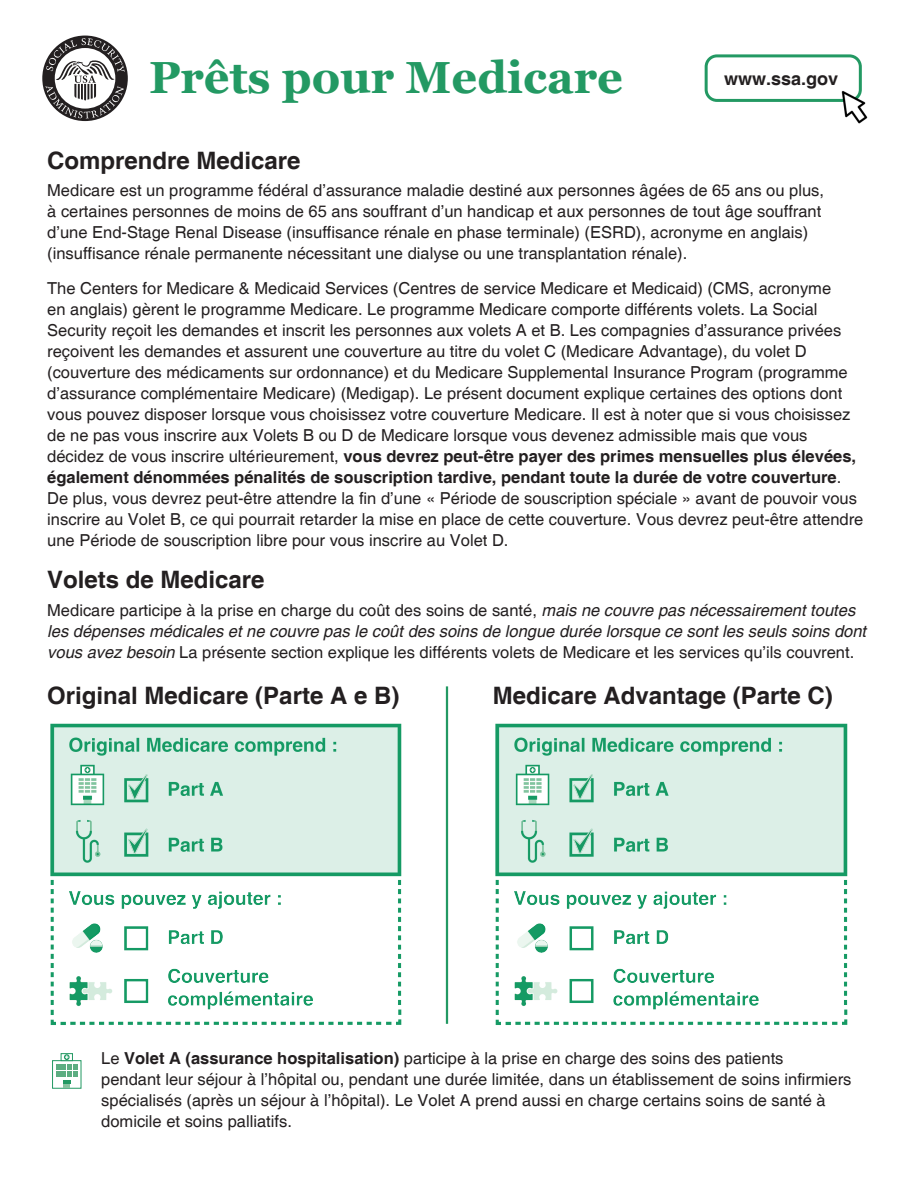
<style>
.page{position:relative;width:918px;height:1188px;background:#fff}
.page>*{position:absolute;margin:0;border:0;box-sizing:border-box;transform-origin:0 0}
.t1{font:700 45px "Georgia";color:#239963}
.t2{font:700 24px "Helvetica";color:#231f20}
.t3{font:700 18px "Helvetica";color:#231f20}
.t4{font:16.5px/21px "Helvetica";color:#231f20}
.t5{font:italic 16.5px/21px "Helvetica";color:#231f20}
.s1{font-weight:700}
.s2{font-style:normal}
</style>
<div class="page">
<div style="left:52px;top:1060px;width:29px;height:28px;background:#fff;border:1px solid #239963"></div>
<svg style="left:61px;top:1053px;width:12px;height:1px"></svg>
<svg style="left:56px;top:1054px;width:22px;height:34px"></svg>
<hr style="left:446px;top:686px;width:2px;height:338px;background:#239963">
<svg style="left:41px;top:34px;width:88px;height:88px"></svg>
<svg style="left:42px;top:36px;width:86px;height:85px"></svg>
<svg style="left:46px;top:38px;width:79px;height:80px"></svg>
<div style="left:705px;top:54px;width:157px;height:48px;border:3px solid #239963;border-radius:11px"></div>
<img style="left:841px;top:90px;width:27px;height:33px">
<img style="left:50px;top:723px;width:352px;height:302px">
<img style="left:495px;top:723px;width:353px;height:302px">
<h1 class="t1" style="left:149px;top:49px;width:475px">Prêts pour Medicare</h1>
<p class="t3" style="left:724px;top:67px;width:116px">www.ssa.gov</p>
<h1 class="t2" style="left:47px;top:146px;width:255px">Comprendre Medicare</h1>
<p class="t4" style="left:47px;top:181px;width:778px">Medicare est un programme fédéral d’assurance maladie destiné aux personnes âgées de 65 ans ou plus, à certaines personnes de moins de 65 ans souffrant d’un handicap et aux personnes de tout âge souffrant d’une End-Stage Renal Disease (insuffisance rénale en phase terminale) (ESRD), acronyme en anglais) (insuffisance rénale permanente nécessitant une dialyse ou une transplantation rénale).</p>
<p class="t4" style="left:47px;top:278px;width:818px">The Centers for Medicare &amp; Medicaid Services (Centres de service Medicare et Medicaid) (CMS, acronyme<br>en anglais) gèrent le programme Medicare. Le programme Medicare comporte différents volets. La Social Security reçoit les demandes et inscrit les personnes aux volets A et B. Les compagnies d’assurance privées reçoivent les demandes et assurent une couverture au titre du volet C (Medicare Advantage), du volet D (couverture des médicaments sur ordonnance) et du Medicare Supplemental Insurance Program (programme d’assurance complémentaire Medicare) (Medigap). Le présent document explique certaines des options dont vous pouvez disposer lorsque vous choisissez votre couverture Medicare. Il est à noter que si vous choisissez de ne pas vous inscrire aux Volets B ou D de Medicare lorsque vous devenez admissible mais que vous décidez de vous inscrire ultérieurement, <span class="s1">vous devrez peut-être payer des primes mensuelles plus élevées, également dénommées pénalités de souscription tardive, pendant toute la durée de votre couverture</span>.<br>De plus, vous devrez peut-être attendre la fin d’une « Période de souscription spéciale » avant de pouvoir vous inscrire au Volet B, ce qui pourrait retarder la mise en place de cette couverture. Vous devrez peut-être attendre une Période de souscription libre pour vous inscrire au Volet D.</p>
<h1 class="t2" style="left:47px;top:565px;width:219px">Volets de Medicare</h1>
<p class="t5" style="left:47px;top:600px;width:820px"><span class="s2">Medicare participe à la prise en charge du coût des soins de santé,</span> mais ne couvre pas nécessairement toutes les dépenses médicales et ne couvre pas le coût des soins de longue durée lorsque ce sont les seuls soins dont vous avez besoin <span class="s2">La présente section explique les différents volets de Medicare et les services qu’ils couvrent.</span></p>
<h2 class="t2" style="left:47px;top:681px;width:354px">Original Medicare (Parte A e B)</h2>
<h2 class="t2" style="left:493px;top:681px;width:342px">Medicare Advantage (Parte C)</h2>
<p class="t4" style="left:101px;top:1048px;width:752px">Le <span class="s1">Volet A (assurance hospitalisation)</span> participe à la prise en charge des soins des patients<br>pendant leur séjour à l’hôpital ou, pendant une durée limitée, dans un établissement de soins infirmiers spécialisés (après un séjour à l’hôpital). Le Volet A prend aussi en charge certains soins de santé à domicile et soins palliatifs.</p>
</div>
